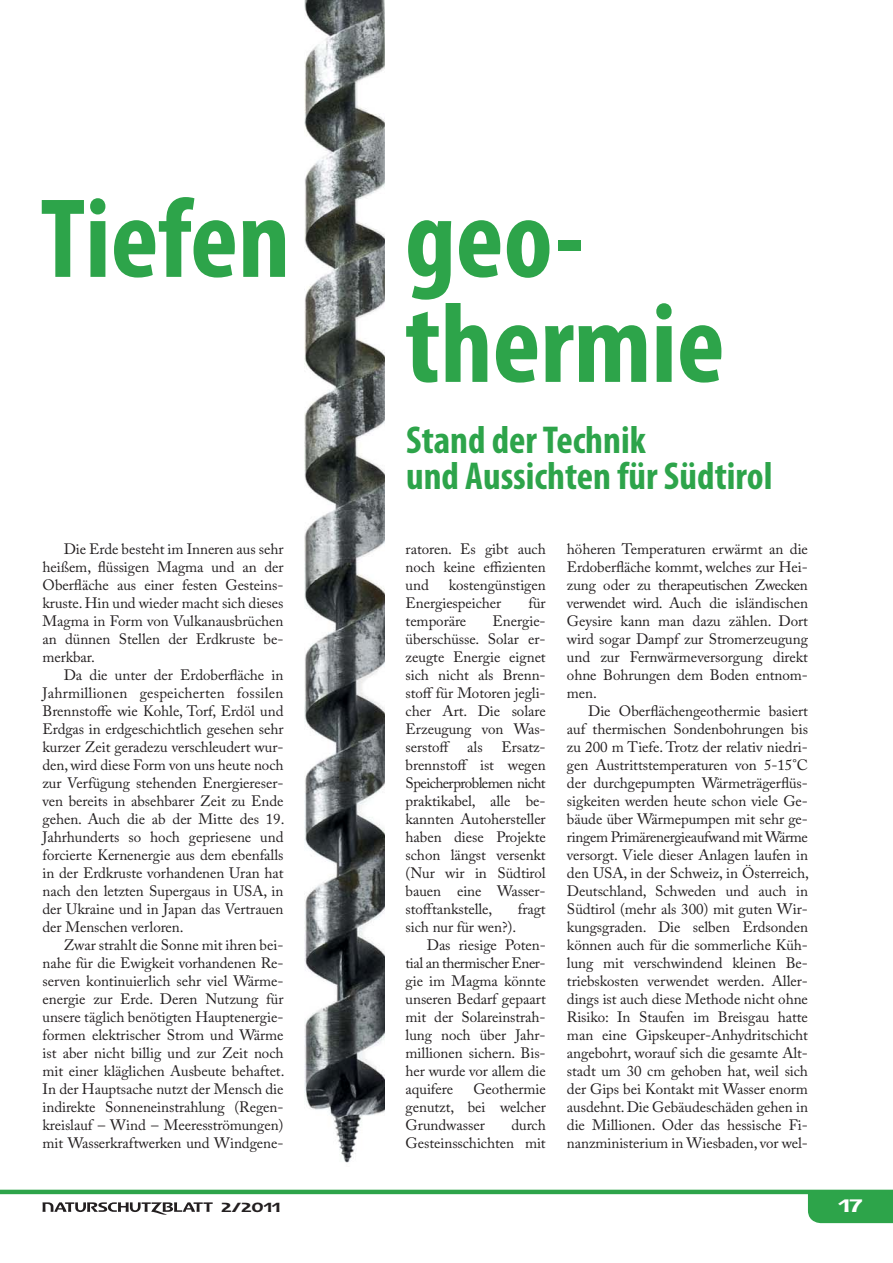
<style>
.page{position:relative;width:893px;height:1263px;background:#fff}
.page>*{position:absolute;margin:0;border:0;box-sizing:border-box;transform-origin:0 0}
.t1{font:700 condensed 114px/105px "Myriad Pro";color:#2da44a}
.t2{font:700 condensed 39px/36px "Myriad Pro";color:#2da44a}
.t3{font:18px "Logotypia Pro";color:#fff}
.t4{font:15px/18px "Adobe Caslon Pro";letter-spacing:-.005em;color:#231f20;text-align:justify}
.t5{font:13.2px "Logotypia Pro";color:#231f20}
</style>
<div class="page">
<hr style="left:0;top:1190px;width:893px;height:4px;background:#2da44a">
<div style="left:808px;top:1194px;width:85px;height:29px;background:#2da44a"></div>
<svg style="left:43px;top:1202px;width:170px;height:13px"></svg>
<img style="left:305px;top:0;width:79px;height:1163px">
<h1 class="t1" style="left:405px;top:198px;width:321px;text-indent:-365px">Tiefen geo&shy;thermie</h1>
<p class="t4" style="left:43px;top:542px;width:243px;text-indent:21px">Die Erde besteht im Inneren aus sehr heißem, flüssigen Magma und an der Oberfläche aus einer festen Gesteins&shy;kruste. Hin und wieder macht sich dieses Magma in Form von Vulkanausbrüchen an dünnen Stellen der Erdkruste be&shy;merkbar.</p>
<p class="t4" style="left:43px;top:668px;width:243px;text-indent:21px">Da die unter der Erdoberfläche in Jahrmillionen gespeicherten fossilen Brennstoffe wie Kohle, Torf, Erdöl und Erdgas in erdgeschichtlich gesehen sehr kurzer Zeit geradezu verschleudert wur&shy;den, wird diese Form von uns heute noch zur Verfügung stehenden Energiereser&shy;ven bereits in absehbarer Zeit zu Ende gehen. Auch die ab der Mitte des 19.<br>Jahrhunderts so hoch gepriesene und forcierte Kernenergie aus dem ebenfalls in der Erdkruste vorhandenen Uran hat nach den letzten Supergaus in USA, in der Ukraine und in Japan das Vertrauen der Menschen verloren.</p>
<p class="t4" style="left:43px;top:938px;width:243px;text-indent:21px">Zwar strahlt die Sonne mit ihren bei&shy;nahe für die Ewigkeit vorhandenen Re&shy;serven kontinuierlich sehr viel Wärme&shy;energie zur Erde. Deren Nutzung für unsere täglich benötigten Hauptenergie&shy;formen elektrischer Strom und Wärme ist aber nicht billig und zur Zeit noch mit einer kläglichen Ausbeute behaftet.<br>In der Hauptsache nutzt der Mensch die indirekte Sonneneinstrahlung (Regen&shy;kreislauf – Wind – Meeresströmungen) mit Wasserkraftwerken und Windgene-</p>
<h2 class="t2" style="left:406px;top:426px;width:368px">Stand der Technik<br>und Aussichten für Südtirol</h2>
<p class="t4" style="left:406px;top:542px;width:142px">ratoren. Es gibt auch noch keine effizienten und</p>
<p class="t4" style="left:406px;top:578px;width:142px;text-indent:43px">kostengünstigen<br>Energiespeicher</p>
<p class="t4" style="left:529px;top:596px;width:19px">für</p>
<p class="t4" style="left:406px;top:614px;width:142px;text-indent:87px">Energie&shy;überschüsse. Solar er&shy;zeugte Energie eignet sich nicht als Brenn&shy;stoff für Motoren jegli&shy;cher Art. Die solare Erzeugung von Was&shy;serstoff</p>
<p class="t4" style="left:406px;top:614px;width:62px">temporäre</p>
<p class="t4" style="left:467px;top:740px;width:17px">als</p>
<p class="t4" style="left:406px;top:740px;width:142px;text-indent:96px">Ersatz&shy;brennstoff ist wegen Speicherproblemen nicht praktikabel, alle be&shy;kannten Autohersteller haben diese Projekte schon längst versenkt (Nur wir in Südtirol bauen eine Wasser&shy;stofftankstelle,</p>
<p class="t4" style="left:518px;top:902px;width:30px">fragt</p>
<p class="t4" style="left:406px;top:920px;width:112px">sich nur für wen?).</p>
<p class="t4" style="left:427px;top:938px;width:120px">Das riesige Poten-</p>
<p class="t4" style="left:406px;top:956px;width:142px">tial an thermischer Ener-</p>
<p class="t4" style="left:406px;top:974px;width:142px">gie im Magma könnte</p>
<p class="t4" style="left:406px;top:992px;width:142px">unseren Bedarf gepaart</p>
<p class="t4" style="left:406px;top:1010px;width:142px">mit der Solareinstrah-</p>
<p class="t4" style="left:406px;top:1028px;width:142px">lung noch über Jahr-</p>
<p class="t4" style="left:406px;top:1046px;width:142px">millionen sichern. Bis-</p>
<p class="t4" style="left:406px;top:1064px;width:142px">her wurde vor allem die</p>
<p class="t4" style="left:406px;top:1082px;width:49px">aquifere</p>
<p class="t4" style="left:406px;top:1082px;width:142px;text-indent:68px">Geothermie genutzt, bei welcher Grundwasser</p>
<p class="t4" style="left:406px;top:1118px;width:142px;text-align:right">durch<br>Gesteinsschichten mit</p>
<p class="t4" style="left:567px;top:542px;width:243px">höheren Temperaturen erwärmt an die Erdoberfläche kommt, welches zur Hei&shy;zung oder zu therapeutischen Zwecken verwendet wird. Auch die isländischen Geysire kann man dazu zählen. Dort wird sogar Dampf zur Stromerzeugung und zur Fernwärmeversorgung direkt ohne Bohrungen dem Boden entnom&shy;men.</p>
<p class="t4" style="left:567px;top:704px;width:243px;text-indent:21px">Die Oberflächengeothermie basiert auf thermischen Sondenbohrungen bis zu 200 m Tiefe. Trotz der relativ niedri&shy;gen Austrittstemperaturen von 5-15°C der durchgepumpten Wärmeträgerflüs&shy;sigkeiten werden heute schon viele Ge&shy;bäude über Wärmepumpen mit sehr ge&shy;ringem Primärenergieaufwand mit Wärme versorgt. Viele dieser Anlagen laufen in den USA, in der Schweiz, in Österreich, Deutschland, Schweden und auch in Südtirol (mehr als 300) mit guten Wir&shy;kungsgraden. Die selben Erdsonden können auch für die sommerliche Küh&shy;lung mit verschwindend kleinen Be&shy;triebskosten verwendet werden. Aller&shy;dings ist auch diese Methode nicht ohne Risiko: In Staufen im Breisgau hatte man eine Gipskeuper-Anhydritschicht angebohrt, worauf sich die gesamte Alt&shy;stadt um 30 cm gehoben hat, weil sich der Gips bei Kontakt mit Wasser enorm ausdehnt. Die Gebäudeschäden gehen in die Millionen. Oder das hessische Fi&shy;nanzministerium in Wiesbaden, vor wel-</p>
<p class="t5" style="left:221px;top:1199px;width:61px">2/2011</p>
<p class="t3" style="left:838px;top:1195px;width:26px">17</p>
</div>
